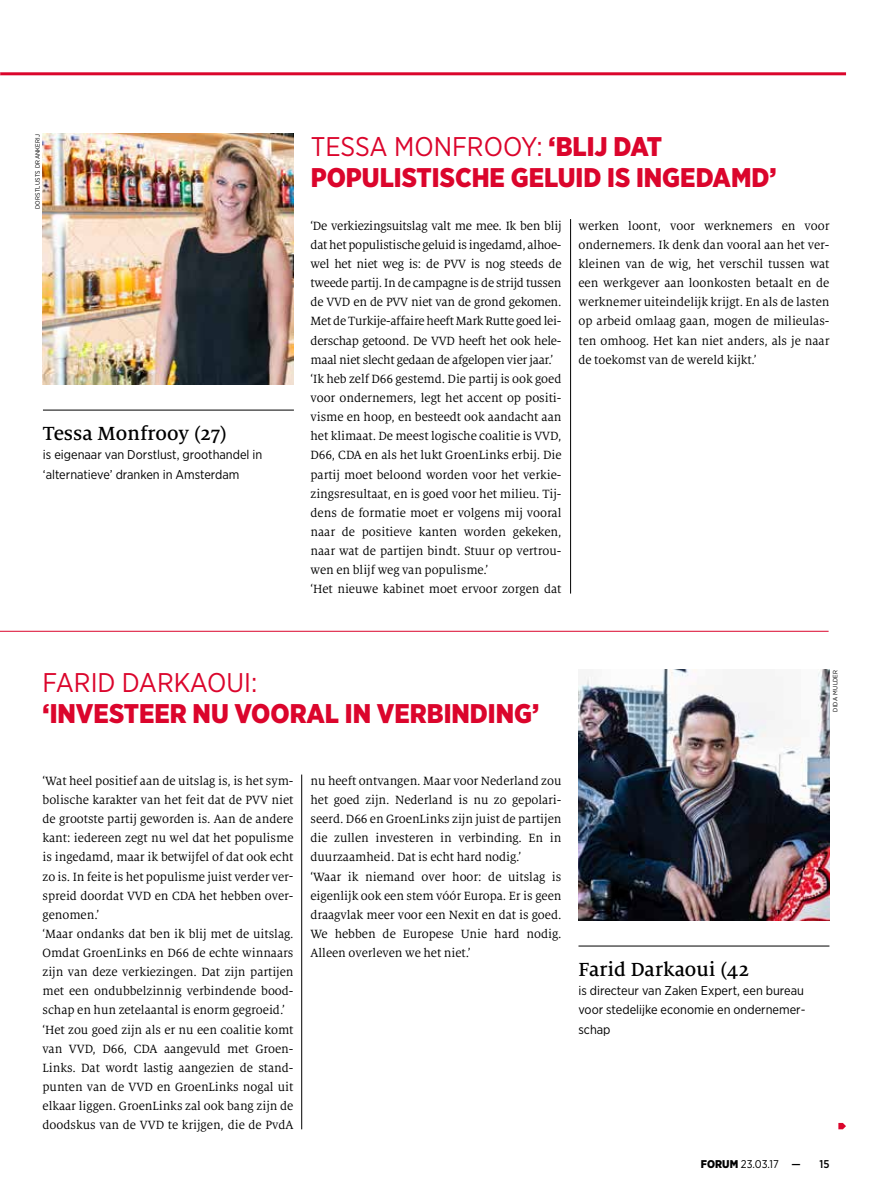
<style>
.page{position:relative;width:872px;height:1191px;background:#fff}
.page>*{position:absolute;margin:0;border:0;box-sizing:border-box;transform-origin:0 0}
.t1{font:900 27px/31.5px "Gotham Narrow";color:#db052c}
.t2{font:27px "Gotham Narrow";color:#db052c}
.t3{font:500 21px "Milo Serif Pro";color:#000}
.t4{font:13.2px/19.2px "Milo Serif Pro";letter-spacing:-.005em;color:#000}
.t5{font:12.75px/19.2px "Gotham Narrow";color:#000;text-align:justify}
.t6{font:11.25px "Gotham Narrow";color:#000}
.t7{font:500 11.25px "Gotham Narrow";color:#000}
.t8{font:6.3px "Gotham Narrow";letter-spacing:.03em;color:#000}
.s1{font-weight:400}
.s2{font-weight:900}
.s3{font-weight:500}
</style>
<div class="page">
<hr style="left:0;top:72px;width:846px;height:3px;background:#db052c">
<img style="left:578px;top:670px;width:251px;height:251px">
<hr style="left:301px;top:774px;width:1px;height:355px;background:#000">
<hr style="left:570px;top:219px;width:1px;height:374px;background:#000">
<img style="left:43px;top:134px;width:250px;height:251px">
<hr style="left:0;top:631px;width:828px;height:1px;background:#db052c">
<svg style="left:838px;top:1123px;width:8px;height:6px"></svg>
<hr style="left:578px;top:945px;width:251px;height:1px;background:#000">
<hr style="left:43px;top:410px;width:251px;height:1px;background:#000">
<p class="t8" style="left:34px;top:209px;width:76px;rotate:-90deg">dorstlusts drankerij</p>
<h2 class="t3" style="left:43px;top:421px;width:186px">Tessa Monfrooy (27)</h2>
<p class="t5" style="left:43px;top:445px;width:221px">is eigenaar van Dorstlust, groothandel in ‘alternatieve’ dranken in Amsterdam</p>
<h1 class="t1" style="left:311px;top:130px;width:467px"><span class="s1">TESSA MONFROOY:</span> ‘BLIJ DAT<br>POPULISTISCHE GELUID IS INGEDAMD’</h1>
<p class="t4" style="left:310px;top:216px;width:252px">‘De verkiezingsuitslag valt me mee. Ik ben blij dat het populistische geluid is ingedamd, alhoe&shy;wel het niet weg is: de PVV is nog steeds de tweede partij. In de campagne is de strijd tussen de VVD en de PVV niet van de grond gekomen.<br>Met de Turkije-affaire heeft Mark Rutte goed lei&shy;derschap getoond. De VVD heeft het ook hele&shy;maal niet slecht gedaan de afgelopen vier jaar.’ ‘Ik heb zelf D66 gestemd. Die partij is ook goed voor ondernemers, legt het accent op positi&shy;visme en hoop, en besteedt ook aandacht aan het klimaat. De meest logische coalitie is VVD, D66, CDA en als het lukt GroenLinks erbij. Die partij moet beloond worden voor het verkie&shy;zingsresultaat, en is goed voor het milieu. Tij&shy;dens de formatie moet er volgens mij vooral naar de positieve kanten worden gekeken, naar wat de partijen bindt. Stuur op vertrou&shy;wen en blijf weg van populisme.’<br>‘Het nieuwe kabinet moet ervoor zorgen dat</p>
<p class="t4" style="left:578px;top:216px;width:252px;text-align:justify">werken loont, voor werknemers en voor ondernemers. Ik denk dan vooral aan het ver&shy;kleinen van de wig, het verschil tussen wat een werkgever aan loonkosten betaalt en de werknemer uiteindelijk krijgt. En als de lasten op arbeid omlaag gaan, mogen de milieulas&shy;ten omhoog. Het kan niet anders, als je naar de toekomst van de wereld kijkt.’</p>
<h1 class="t2" style="left:43px;top:665px;width:216px">FARID DARKAOUI:</h1>
<h1 class="t1" style="left:43px;top:697px;width:498px">‘INVESTEER NU VOORAL IN VERBINDING’</h1>
<p class="t8" style="left:831px;top:711px;width:43px;rotate:-90deg">dida mulder</p>
<p class="t4" style="left:43px;top:771px;width:252px">‘Wat heel positief aan de uitslag is, is het sym&shy;bolische karakter van het feit dat de PVV niet de grootste partij geworden is. Aan de andere kant: iedereen zegt nu wel dat het populisme is ingedamd, maar ik betwijfel of dat ook echt zo is. In feite is het populisme juist verder ver&shy;spreid doordat VVD en CDA het hebben over&shy;genomen.’<br>‘Maar ondanks dat ben ik blij met de uitslag.<br>Omdat GroenLinks en D66 de echte winnaars zijn van deze verkiezingen. Dat zijn partijen met een ondubbelzinnig verbindende bood&shy;schap en hun zetelaantal is enorm gegroeid.’ ‘Het zou goed zijn als er nu een coalitie komt van VVD, D66, CDA aangevuld met Groen-Links. Dat wordt lastig aangezien de stand&shy;punten van de VVD en GroenLinks nogal uit elkaar liggen. GroenLinks zal ook bang zijn de doodskus van de VVD te krijgen, die de PvdA</p>
<p class="t4" style="left:310px;top:771px;width:252px">nu heeft ontvangen. Maar voor Nederland zou het goed zijn. Nederland is nu zo gepolari&shy;seerd. D66 en GroenLinks zijn juist de partijen die zullen investeren in verbinding. En in duurzaamheid. Dat is echt hard nodig.’<br>‘Waar ik niemand over hoor: de uitslag is eigenlijk ook een stem vóór Europa. Er is geen draagvlak meer voor een Nexit en dat is goed.<br>We hebben de Europese Unie hard nodig.<br>Alleen overleven we het niet.’</p>
<h2 class="t3" style="left:578px;top:957px;width:172px">Farid Darkaoui (42</h2>
<p class="t5" style="left:578px;top:981px;width:228px">is directeur van Zaken Expert, een bureau voor stedelijke economie en ondernemer&shy;schap</p>
<p class="t6" style="left:701px;top:1156px;width:102px"><span class="s2">FORUM</span> 23.03.17 <span class="s3">—</span></p>
<p class="t7" style="left:819px;top:1156px;width:12px">15</p>
</div>
